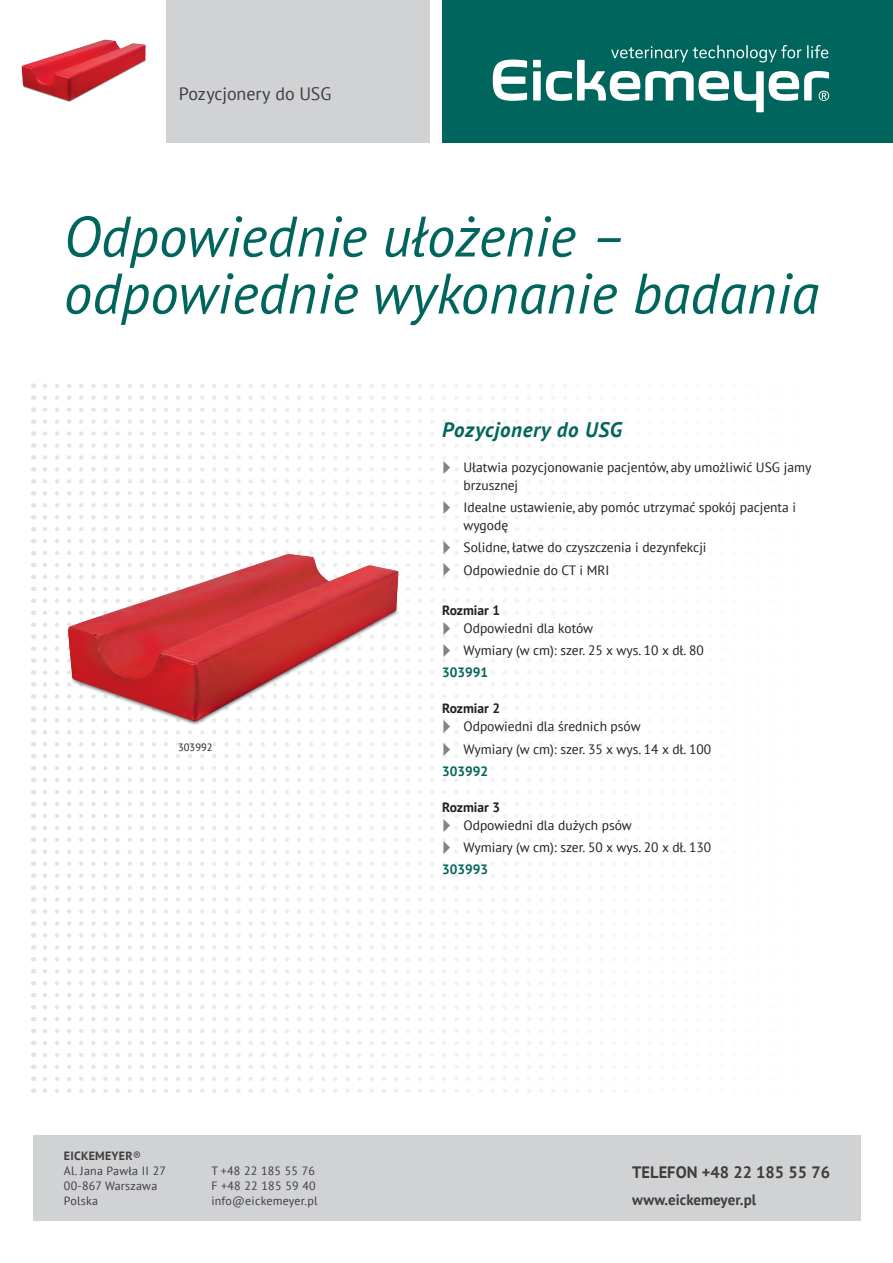
<style>
.page{position:relative;width:893px;height:1263px;background:#fff}
.page>*{position:absolute;margin:0;border:0;box-sizing:border-box;transform-origin:0 0}
.t1{font:italic 57px/57px "PT Sans";color:#00665d}
.t2{font:italic 700 21px "PT Sans";letter-spacing:.03em;color:#00665d}
.t3{font:18px "PT Sans";letter-spacing:-.005em;color:#3e3e3f}
.t4{font:700 16.5px "PT Sans";color:#3e3e3f}
.t5{font:700 15px "PT Sans";color:#3e3e3f}
.t6{font:13.5px/22.2px "PT Sans";color:#231f20}
.t7{font:700 13.5px "PT Sans";color:#231f20}
.t8{font:700 13.5px "PT Sans";color:#00665d}
.t9{font:12px/15px "PT Sans";letter-spacing:.02em;color:#3e3e3f}
.t10{font:10.5px "PT Sans";color:#231f20}
.s1{font-weight:700}
</style>
<div class="page">
<div style="left:442px;top:0;width:451px;height:142px;background:#00665d"></div>
<div style="left:166px;top:0;width:263px;height:142px;background:#d1d2d4"></div>
<div style="left:33px;top:1135px;width:827px;height:85px;background:#d1d2d4"></div>
<svg style="left:45px;top:383px;width:510px;height:5px"></svg>
<svg style="left:45px;top:395px;width:510px;height:5px"></svg>
<svg style="left:45px;top:407px;width:510px;height:5px"></svg>
<svg style="left:45px;top:419px;width:510px;height:5px"></svg>
<svg style="left:45px;top:431px;width:510px;height:5px"></svg>
<svg style="left:45px;top:443px;width:510px;height:5px"></svg>
<svg style="left:45px;top:491px;width:510px;height:4px"></svg>
<svg style="left:45px;top:527px;width:510px;height:4px"></svg>
<svg style="left:430px;top:587px;width:125px;height:4px"></svg>
<svg style="left:430px;top:599px;width:125px;height:4px"></svg>
<svg style="left:430px;top:611px;width:125px;height:4px"></svg>
<svg style="left:430px;top:671px;width:125px;height:3px"></svg>
<svg style="left:430px;top:683px;width:125px;height:3px"></svg>
<svg style="left:430px;top:694px;width:125px;height:4px"></svg>
<svg style="left:430px;top:706px;width:125px;height:4px"></svg>
<svg style="left:45px;top:766px;width:510px;height:4px"></svg>
<svg style="left:45px;top:778px;width:510px;height:4px"></svg>
<svg style="left:45px;top:790px;width:510px;height:4px"></svg>
<svg style="left:45px;top:802px;width:510px;height:4px"></svg>
<svg style="left:45px;top:861px;width:510px;height:5px"></svg>
<svg style="left:45px;top:873px;width:510px;height:5px"></svg>
<svg style="left:45px;top:885px;width:510px;height:5px"></svg>
<svg style="left:45px;top:897px;width:510px;height:5px"></svg>
<svg style="left:45px;top:909px;width:510px;height:5px"></svg>
<svg style="left:45px;top:921px;width:510px;height:5px"></svg>
<svg style="left:45px;top:933px;width:510px;height:5px"></svg>
<svg style="left:45px;top:945px;width:510px;height:5px"></svg>
<svg style="left:45px;top:957px;width:510px;height:4px"></svg>
<svg style="left:45px;top:969px;width:510px;height:4px"></svg>
<svg style="left:45px;top:981px;width:510px;height:4px"></svg>
<svg style="left:45px;top:993px;width:510px;height:4px"></svg>
<svg style="left:45px;top:1005px;width:510px;height:4px"></svg>
<svg style="left:45px;top:1017px;width:510px;height:4px"></svg>
<svg style="left:45px;top:1029px;width:510px;height:4px"></svg>
<svg style="left:45px;top:1041px;width:510px;height:4px"></svg>
<svg style="left:45px;top:1053px;width:510px;height:4px"></svg>
<svg style="left:45px;top:1065px;width:510px;height:4px"></svg>
<svg style="left:45px;top:1077px;width:510px;height:4px"></svg>
<svg style="left:45px;top:1088px;width:510px;height:5px"></svg>
<svg style="left:493px;top:60px;width:34px;height:41px"></svg>
<svg style="left:533px;top:45px;width:296px;height:67px"></svg>
<img style="left:21px;top:39px;width:125px;height:63px">
<img style="left:44px;top:551px;width:378px;height:180px">
<svg style="left:45px;top:455px;width:510px;height:29px"></svg>
<svg style="left:45px;top:503px;width:510px;height:16px"></svg>
<svg style="left:45px;top:539px;width:510px;height:16px"></svg>
<svg style="left:45px;top:563px;width:510px;height:16px"></svg>
<svg style="left:45px;top:621px;width:510px;height:42px"></svg>
<svg style="left:45px;top:718px;width:510px;height:16px"></svg>
<svg style="left:45px;top:742px;width:510px;height:16px"></svg>
<svg style="left:45px;top:814px;width:510px;height:40px"></svg>
<h3 class="t3" style="left:179px;top:83px;width:154px">Pozycjonery do USG</h3>
<h1 class="t1" style="left:64px;top:207px;width:757px">Odpowiednie ułożenie – odpowiednie wykonanie badania</h1>
<p class="t10" style="left:178px;top:741px;width:36px">303992</p>
<p class="t9" style="left:64px;top:1148px;width:104px"><span class="s1">EICKEMEYER</span>®<br>Al. Jana Pawła II 27<br>00-867 Warszawa<br>Polska</p>
<p class="t9" style="left:211px;top:1163px;width:108px">T +48 22 185 55 76<br>F +48 22 185 59 40 info@eickemeyer.pl</p>
<h2 class="t2" style="left:442px;top:415px;width:181px">Pozycjonery do USG</h2>
<p class="t6" style="left:463px;top:458px;width:349px;line-height:18px">Ułatwia pozycjonowanie pacjentów, aby umożliwić USG jamy brzusznej</p>
<p class="t6" style="left:463px;top:498px;width:334px;line-height:18px">Idealne ustawienie, aby pomóc utrzymać spokój pacjenta i wygodę</p>
<p class="t6" style="left:463px;top:536px;width:245px">Solidne, łatwe do czyszczenia i dezynfekcji<br>Odpowiednie do CT i MRI</p>
<p class="t7" style="left:442px;top:601px;width:59px">Rozmiar 1</p>
<p class="t6" style="left:463px;top:617px;width:242px">Odpowiedni dla kotów<br>Wymiary (w cm): szer. 25 x wys. 10 x dł. 80</p>
<p class="t8" style="left:442px;top:663px;width:47px">303991</p>
<p class="t7" style="left:442px;top:700px;width:59px">Rozmiar 2</p>
<p class="t6" style="left:463px;top:715px;width:249px">Odpowiedni dla średnich psów<br>Wymiary (w cm): szer. 35 x wys. 14 x dł. 100</p>
<p class="t8" style="left:442px;top:762px;width:47px">303992</p>
<p class="t7" style="left:442px;top:798px;width:59px">Rozmiar 3</p>
<p class="t6" style="left:463px;top:814px;width:249px">Odpowiedni dla dużych psów<br>Wymiary (w cm): szer. 50 x wys. 20 x dł. 130</p>
<p class="t8" style="left:442px;top:861px;width:47px">303993</p>
<p class="t4" style="left:632px;top:1161px;width:199px">TELEFON +48 22 185 55 76</p>
<p class="t5" style="left:632px;top:1190px;width:125px">www.eickemeyer.pl</p>
</div>
